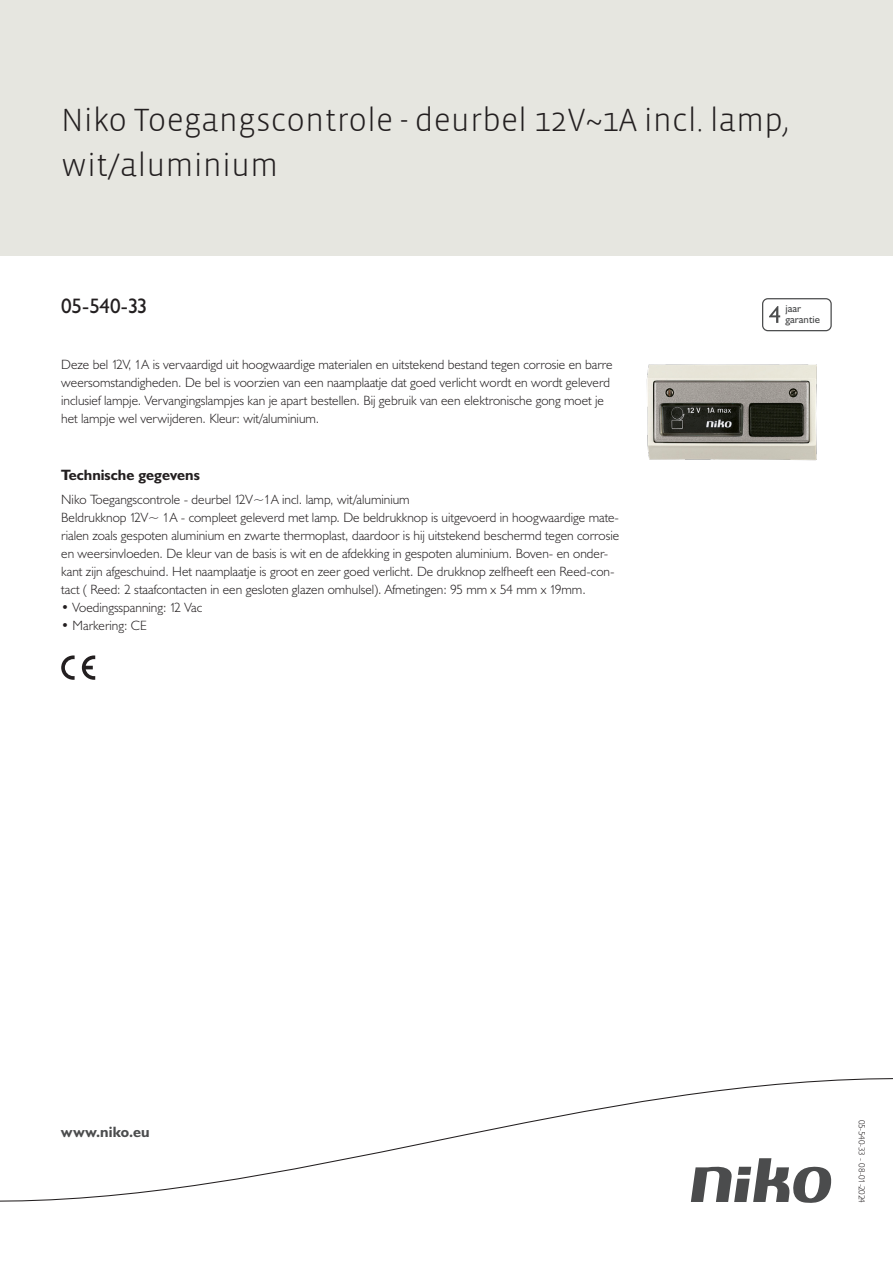
<style>
.page{position:relative;width:893px;height:1263px;background:#fff}
.page>*{position:absolute;margin:0;border:0;box-sizing:border-box;transform-origin:0 0}
.Title_datasheets{font:300 33px/45px "Vista Sans";color:#231f20}
.Article_number{font:21px "Humanist 521 BT";letter-spacing:-.015em;color:#231f20}
.Titles_parts{font:700 15px "Humanist 521 BT";color:#231f20}
.titel_afbeelding{font:700 15px "Humanist 521 BT";letter-spacing:.005em;color:#4b4c4d}
.Platte_tekst_CAB{font:300 13.5px/18px "Humanist 521 BT";color:#231f20}
.USP_Bullets{font:300 13.5px "Humanist 521 BT";color:#231f20}
.t1{font:10.8px/10.8px "Humanist 521 BT";color:#4b4c4d}
.Revision{font:300 9px "Humanist 521 BT";letter-spacing:-.04em;color:#231f20}
</style>
<div class="page">
<div style="left:0;top:0;width:893px;height:255px;background:#e6e6e0"></div>
<svg style="left:82px;top:655px;width:13px;height:25px"></svg>
<svg style="left:61px;top:655px;width:14px;height:25px"></svg>
<svg style="left:762px;top:298px;width:70px;height:33px"></svg>
<svg style="left:0;top:1078px;width:893px;height:125px"></svg>
<img style="left:646px;top:364px;width:171px;height:97px">
<p class="Title_datasheets" style="left:61px;top:98px;width:729px">Niko Toegangscontrole - deurbel 12V~1A incl. lamp, wit/aluminium</p>
<p class="Article_number" style="left:61px;top:293px;width:88px">05-540-33</p>
<p class="t1" style="left:785px;top:303px;width:36px">jaar garantie</p>
<p class="Platte_tekst_CAB" style="left:61px;top:355px;width:553px">Deze bel 12V, 1A is vervaardigd uit hoogwaardige materialen en uitstekend bestand tegen corrosie en barre weersomstandigheden. De bel is voorzien van een naamplaatje dat goed verlicht wordt en wordt geleverd inclusief lampje. Vervangingslampjes kan je apart bestellen. Bij gebruik van een elektronische gong moet je het lampje wel verwijderen. Kleur: wit/aluminium.</p>
<p class="Titles_parts" style="left:61px;top:465px;width:140px">Technische gegevens</p>
<p class="Platte_tekst_CAB" style="left:61px;top:490px;width:350px">Niko Toegangscontrole - deurbel 12V~1A incl. lamp, wit/aluminium</p>
<p class="Platte_tekst_CAB" style="left:61px;top:508px;width:559px">Beldrukknop 12V~ 1A - compleet geleverd met lamp. De beldrukknop is uitgevoerd in hoogwaardige mate&shy;rialen zoals gespoten aluminium en zwarte thermoplast, daardoor is hij uitstekend beschermd tegen corrosie en weersinvloeden. De kleur van de basis is wit en de afdekking in gespoten aluminium. Boven- en onder&shy;kant zijn afgeschuind. Het naamplaatje is groot en zeer goed verlicht. De drukknop zelfheeft een Reed-con&shy;tact ( Reed: 2 staafcontacten in een gesloten glazen omhulsel). Afmetingen: 95 mm x 54 mm x 19mm.</p>
<p class="USP_Bullets" style="left:61px;top:599px;width:142px">• Voedingsspanning: 12 Vac</p>
<p class="USP_Bullets" style="left:61px;top:617px;width:87px">• Markering: CE</p>
<p class="titel_afbeelding" style="left:61px;top:1122px;width:90px">www.niko.eu</p>
<p class="Revision" style="left:868px;top:1119px;width:85px;rotate:90deg">05-540-33 - 08-01-2024</p>
</div>
